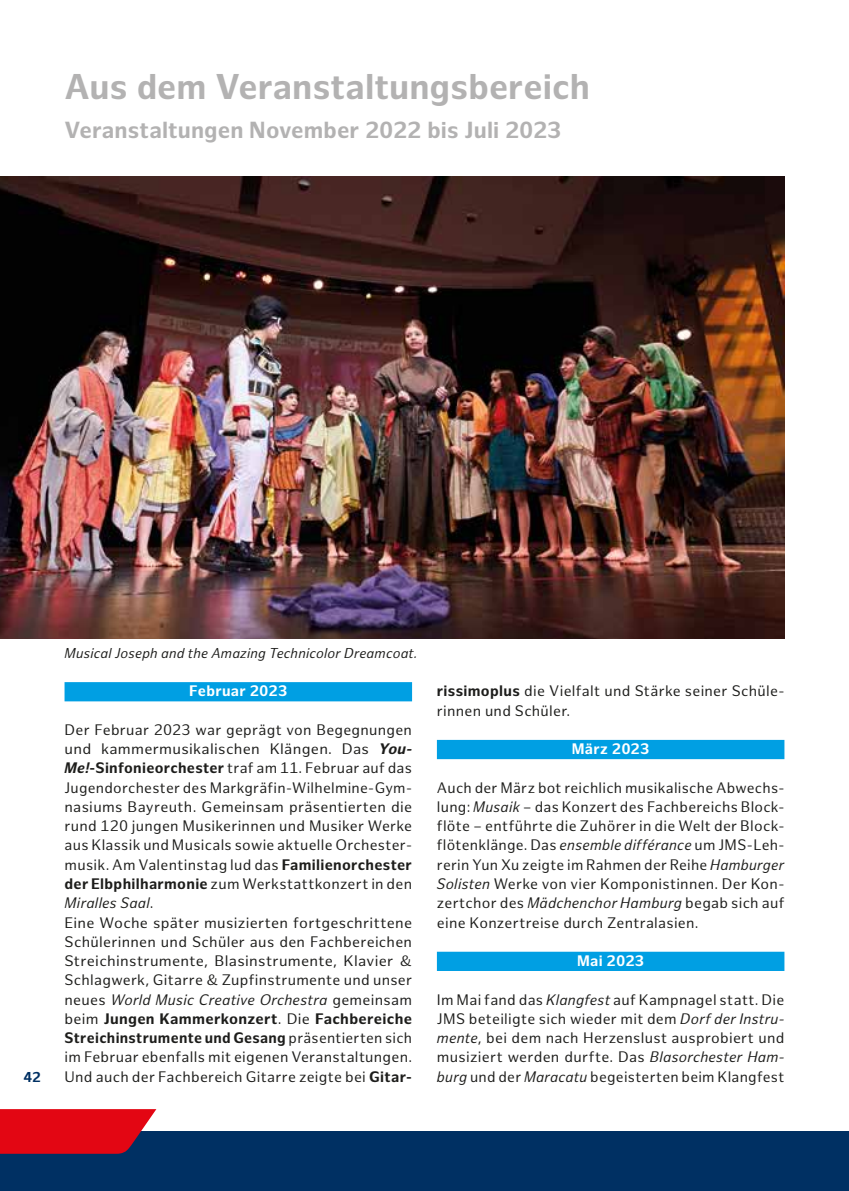
<style>
.page{position:relative;width:849px;height:1191px;background:#fff}
.page>*{position:absolute;margin:0;border:0;box-sizing:border-box;transform-origin:0 0}
.t1{font:700 35px "Hamburg Sans";letter-spacing:.005em;color:#b3b2b2}
.t2{font:700 22.75px "Hamburg Sans";letter-spacing:.005em;color:#b3b2b2}
.t3{font:14.88px/19.2px "Hamburg Sans";letter-spacing:.02em;color:#1d1d1b}
.t4{font:700 14.88px "Hamburg Sans";letter-spacing:.015em;color:#fff}
.t5{font:italic 14px "Hamburg Sans";letter-spacing:.015em;color:#1d1d1b}
.t6{font:700 14px "Hamburg Sans";color:#003063}
.s1{font-weight:700;font-style:italic}
.s2{font-weight:700}
.s3{font-style:italic}
</style>
<div class="page">
<div style="left:0;top:1131px;width:848px;height:60px;background:#003063"></div>
<hr style="left:848px;top:1131px;width:1px;height:60px;background:#003063">
<svg style="left:0;top:1109px;width:156px;height:44px"></svg>
<div style="left:64px;top:682px;width:348px;height:19px;background:#009fe3"></div>
<div style="left:437px;top:740px;width:347px;height:19px;background:#009fe3"></div>
<div style="left:437px;top:951px;width:347px;height:20px;background:#009fe3"></div>
<img style="left:0;top:176px;width:784px;height:462px">
<h1 class="t1" style="left:64px;top:67px;width:527px">Aus dem Veranstaltungsbereich</h1>
<h2 class="t2" style="left:64px;top:117px;width:498px">Veranstaltungen November 2022 bis Juli 2023</h2>
<p class="t6" style="left:23px;top:1068px;width:19px">42</p>
<p class="t5" style="left:64px;top:645px;width:354px">Musical Joseph and the Amazing Technicolor Dreamcoat.</p>
<p class="t4" style="left:189px;top:682px;width:100px">Februar 2023</p>
<p class="t3" style="left:64px;top:720px;width:349px">Der Februar 2023 war geprägt von Begegnungen und kammermusikalischen Klängen. Das <span class="s1">You-Me!</span><span class="s2">-Sinfonieorchester</span> traf am 11. Februar auf das Jugendorchester des Markgräfin-Wilhelmine-Gym&shy;nasiums Bayreuth. Gemeinsam präsentierten die rund 120 jungen Musikerinnen und Musiker Werke aus Klassik und Musicals sowie aktuelle Orchester&shy;musik. Am Valentinstag lud das <span class="s2">Familienorchester der Elbphilharmonie</span> zum Werkstattkonzert in den <span class="s3">Miralles Saal</span>.<br>Eine Woche später musizierten fortgeschrittene Schülerinnen und Schüler aus den Fachbereichen Streichinstrumente, Blasinstrumente, Klavier &amp; Schlagwerk, Gitarre &amp; Zupfinstrumente und unser neues <span class="s3">World Music Creative Orchestra</span> gemeinsam beim <span class="s2">Jungen Kammerkonzert</span>. Die <span class="s2">Fachbereiche Streichinstrumente und Gesang</span> präsentierten sich im Februar ebenfalls mit eigenen Veranstaltungen.<br>Und auch der Fachbereich Gitarre zeigte bei <span class="s2">Gitar-</span></p>
<p class="t3" style="left:437px;top:682px;width:349px"><span class="s2">rissimoplus</span> die Vielfalt und Stärke seiner Schüle&shy;rinnen und Schüler.</p>
<p class="t4" style="left:571px;top:740px;width:79px">März 2023</p>
<p class="t3" style="left:437px;top:778px;width:349px;text-align:justify">Auch der März bot reichlich musikalische Abwechs&shy;lung: <span class="s3">Musaik</span> – das Konzert des Fachbereichs Block&shy;flöte – entführte die Zuhörer in die Welt der Block&shy;flötenklänge. Das <span class="s3">ensemble différance</span> um JMS-Leh&shy;rerin Yun Xu zeigte im Rahmen der Reihe <span class="s3">Hamburger Solisten</span> Werke von vier Komponistinnen. Der Kon&shy;zertchor des <span class="s3">Mädchenchor Hamburg</span> begab sich auf eine Konzertreise durch Zentralasien.</p>
<p class="t4" style="left:577px;top:952px;width:69px">Mai 2023</p>
<p class="t3" style="left:437px;top:990px;width:349px;text-align:justify">Im Mai fand das <span class="s3">Klangfest</span> auf Kampnagel statt. Die JMS beteiligte sich wieder mit dem <span class="s3">Dorf der Instru&shy;mente</span>, bei dem nach Herzenslust ausprobiert und musiziert werden durfte. Das <span class="s3">Blasorchester Ham&shy;burg</span> und der <span class="s3">Maracatu</span> begeisterten beim Klangfest</p>
</div>
